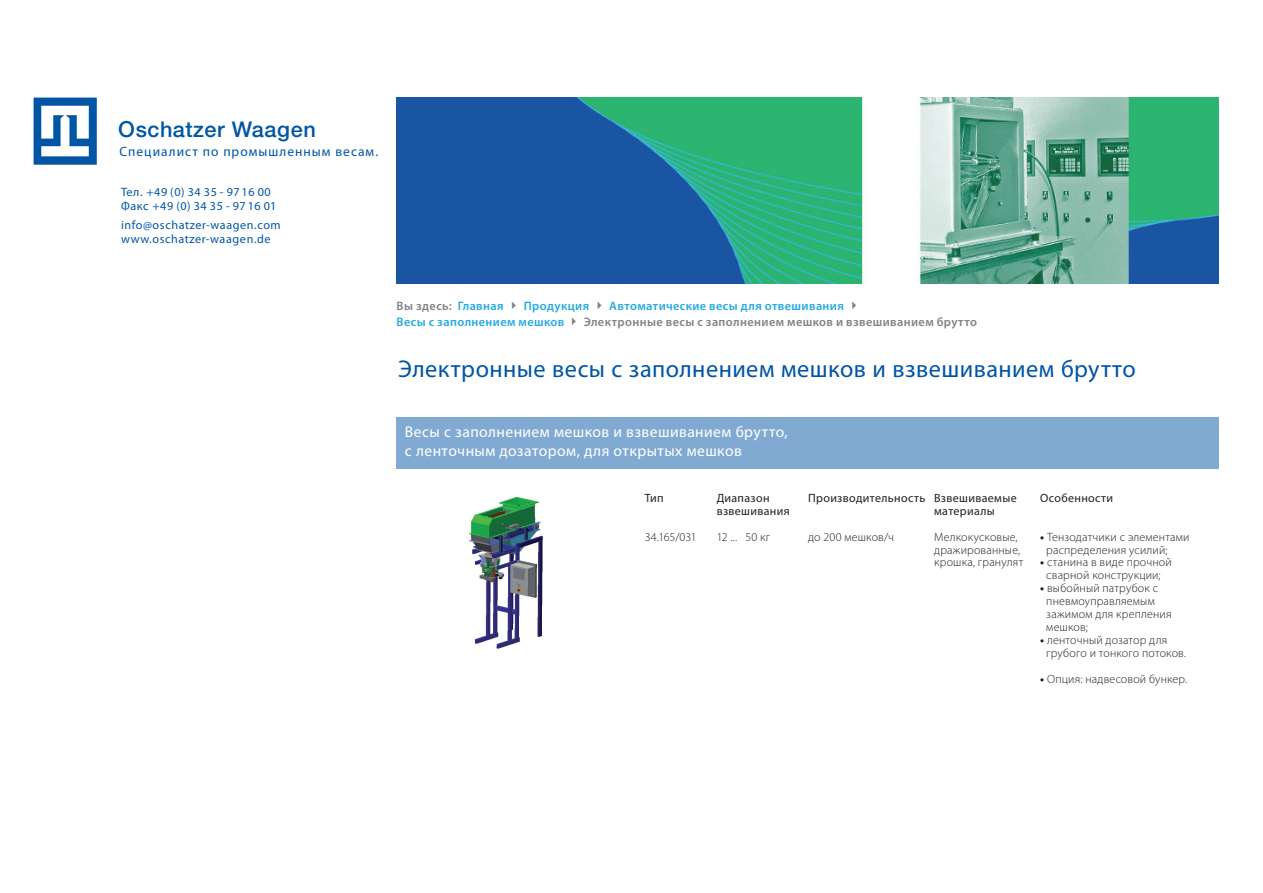
<style>
.page{position:relative;width:1263px;height:893px;background:#fff}
.page>*{position:absolute;margin:0;border:0;box-sizing:border-box;transform-origin:0 0}
.t1{font:24.3px "Myriad Pro";letter-spacing:.02em;color:#0155a5}
.t2{font:500 21.6px "Helvetica Neue";letter-spacing:.03em;color:#0155a5}
.t3{font:15.6px/18.6px "Myriad Pro";letter-spacing:.03em;color:#fff}
.t4{font:13.5px "Myriad Pro";letter-spacing:.075em;color:#0155a5}
.t5{font:600 12.3px/16.5px "Myriad Pro";letter-spacing:.03em;color:#24aae1}
.t6{font:12.15px/14.4px "Myriad Pro";letter-spacing:.05em;color:#0155a5}
.t7{font:300 12px/12.9px "Myriad Pro";letter-spacing:.015em;color:#231f20}
.t8{font:12px/12.9px "Myriad Pro";letter-spacing:.03em;color:#231f20}
.s1{font-size:22.05px}
.s2{color:#808285}
.s3{font-weight:700}
</style>
<div class="page">
<div style="left:397px;top:417px;width:822px;height:51px;background:#80aad2"></div>
<img style="left:469px;top:496px;width:74px;height:153px">
<img style="left:396px;top:97px;width:822px;height:187px">
<svg style="left:34px;top:98px;width:63px;height:67px"></svg>
<h2 class="t2" style="left:118px;top:116px;width:199px"><span class="s1">O</span>schatzer Waagen</h2>
<p class="t4" style="left:119px;top:143px;width:260px">Cпециалист по промышленным весам.</p>
<p class="t6" style="left:121px;top:184px;width:157px">Тел. +49 (0) 34 35 - 9716 00<br>Факс +49 (0) 34 35 - 9716 01</p>
<p class="t6" style="left:121px;top:218px;width:161px">info@oschatzer-waagen.com www.oschatzer-waagen.de</p>
<p class="t5" style="left:397px;top:297px;width:582px"><span class="s2">Вы здесь:</span> Главная <span class="s2">✔</span> Продукция <span class="s2">✔</span> Автоматические весы для отвешивания <span class="s2">✔<br></span>Весы с заполнением мешков <span class="s2">✔ Электронные весы с заполнением мешков и взвешиванием брутто</span></p>
<h1 class="t1" style="left:398px;top:354px;width:739px">Электронные весы с заполнением мешков и взвешиванием брутто</h1>
<h3 class="t3" style="left:405px;top:422px;width:384px">Весы с заполнением мешков и взвешиванием брутто, с ленточным дозатором, для открытых мешков</h3>
<p class="t8" style="left:645px;top:491px;width:21px">Тип</p>
<p class="t7" style="left:645px;top:530px;width:53px">34.165/031</p>
<p class="t8" style="left:717px;top:491px;width:75px">Диапазон взвешивания</p>
<p class="t7" style="left:717px;top:530px;width:55px">12 ... 50 кг</p>
<p class="t8" style="left:808px;top:491px;width:119px">Производительность</p>
<p class="t7" style="left:808px;top:530px;width:87px">до 200 мешков/ч</p>
<p class="t8" style="left:934px;top:491px;width:84px">Взвешиваемые материалы</p>
<p class="t7" style="left:934px;top:530px;width:90px">Мелкокусковые, дражированные, крошка, гранулят</p>
<p class="t8" style="left:1040px;top:491px;width:75px">Особенности</p>
<p class="t7" style="left:1046px;top:530px;width:145px;text-indent:-6px"><span class="s3">•</span> Тензодатчики с элементами распределения усилий;</p>
<p class="t7" style="left:1040px;top:556px;width:133px;text-align:center"><span class="s3">•</span> станина в виде прочной сварной конструкции;</p>
<p class="t7" style="left:1046px;top:582px;width:127px;text-indent:-6px"><span class="s3">•</span> выбойный патрубок с пневмоуправляемым зажимом для крепления мешков;</p>
<p class="t7" style="left:1046px;top:633px;width:141px;text-indent:-6px"><span class="s3">•</span> ленточный дозатор для грубого и тонкого потоков.</p>
<p class="t7" style="left:1040px;top:672px;width:149px"><span class="s3">•</span> Опция: надвесовой бункер.</p>
</div>
